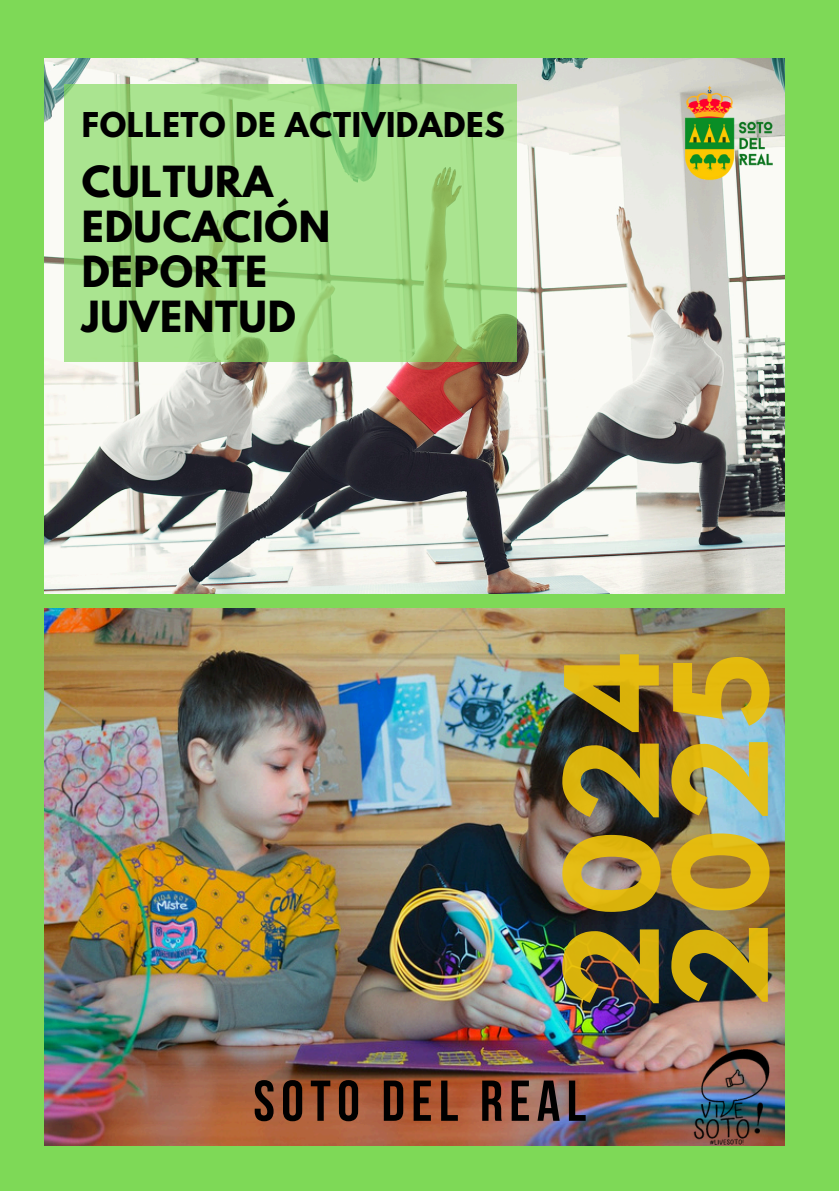
<style>
.page{position:relative;width:839px;height:1191px;background:#fff}
.page>*{position:absolute;margin:0;border:0;box-sizing:border-box;transform-origin:0 0}
.t1{font:700 114.8px/109px "League Spartan";letter-spacing:.07em;color:#ebc009}
.t2{font:700 57.6px "Bebas Neue";letter-spacing:.11em;color:#000}
.t3{font:700 38px/45px "League Spartan";letter-spacing:.02em;color:#000}
.t4{font:700 30.2px "League Spartan";letter-spacing:.02em;color:#000}
</style>
<div class="page">
<div style="left:0;top:0;width:838px;height:1191px;background:#7ed957"></div>
<img style="left:45px;top:58px;width:739px;height:536px">
<img style="left:45px;top:609px;width:739px;height:537px">
<img style="left:671px;top:84px;width:108px;height:108px">
<img style="left:671px;top:1047px;width:113px;height:98px">
<svg style="left:64px;top:84px;width:453px;height:277px;background:#a3dc87"></svg>
<p class="t4" style="left:82px;top:110px;width:424px">FOLLETO DE ACTIVIDADES</p>
<p class="t3" style="left:82px;top:164px;width:249px">CULTURA<br>EDUCACIÓN<br>DEPORTE<br>JUVENTUD</p>
<h1 class="t1" style="left:572px;top:1010px;width:361px;rotate:-90deg">2024<br>2025</h1>
<h2 class="t2" style="left:253px;top:1078px;width:334px">SOTO DEL REAL</h2>
</div>
